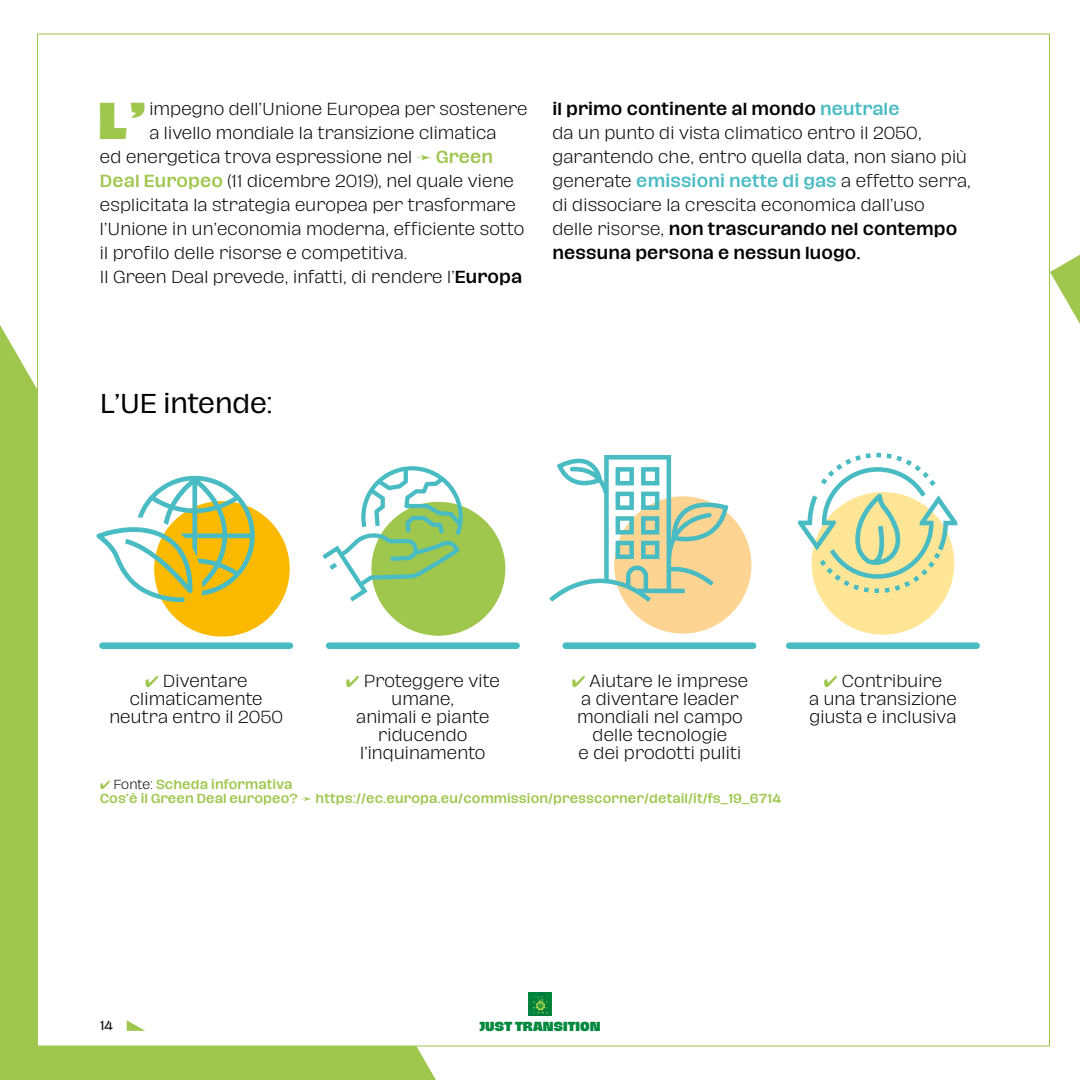
<style>
.page{position:relative;width:1080px;height:1080px;background:#fff}
.page>*{position:absolute;margin:0;border:0;box-sizing:border-box;transform-origin:0 0}
.t1{font:800 47.5px "Hagrid Text";color:#9fc64d}
.t2{font:25px "Hagrid Text";color:#000}
.t3{font:300 16px/18px "Hagrid Text";letter-spacing:.01em;color:#000;text-align:center}
.t4{font:500 12px/14px "Hagrid Text";letter-spacing:.01em;color:#9fc64d}
.t5{font:800 12px "Hagrid Text";color:#00883e}
.t6{font:12px "Hagrid Text";color:#000}
.s1{color:#9fc64d}
.s2{font-weight:500;color:#9fc64d}
.s3{font-weight:500}
.s4{font-weight:500;color:#49bbc3}
.s5{font-weight:300;color:#000}
</style>
<div class="page">
<svg style="left:1050px;top:254px;width:30px;height:70px"></svg>
<div style="left:0;top:325px;width:454px;height:755px;background:#9fc64d"></div>
<div style="left:37px;top:34px;width:1013px;height:1012px;background:#fff;border:1px solid #9fc64d"></div>
<img style="left:528px;top:993px;width:24px;height:23px">
<svg style="left:127px;top:1020px;width:18px;height:11px"></svg>
<div style="left:154px;top:501px;width:136px;height:136px;background:#fbba00;border-radius:50%"></div>
<svg style="left:96px;top:476px;width:159px;height:126px"></svg>
<div style="left:102px;top:642px;width:188px;height:7px;background:#49bbc3"></div>
<div style="left:371px;top:502px;width:134px;height:134px;background:#9fc64d;border-radius:50%"></div>
<svg style="left:322px;top:466px;width:141px;height:135px"></svg>
<div style="left:329px;top:642px;width:188px;height:7px;background:#49bbc3"></div>
<div style="left:614px;top:496px;width:137px;height:138px;background:#fdd491;border-radius:50%"></div>
<svg style="left:549px;top:455px;width:179px;height:147px"></svg>
<div style="left:566px;top:642px;width:187px;height:7px;background:#49bbc3"></div>
<div style="left:812px;top:492px;width:142px;height:143px;background:#ffe596;border-radius:50%"></div>
<svg style="left:798px;top:453px;width:159px;height:140px"></svg>
<div style="left:789px;top:642px;width:188px;height:7px;background:#49bbc3"></div>
<h1 class="t1" style="left:98px;top:95px;width:49px">L’</h1>
<p class="t3" style="left:149px;top:100px;width:380px">impegno dell’Unione Europea per sostenere</p>
<p class="t3" style="left:149px;top:124px;width:349px">a livello mondiale la transizione climatica</p>
<p class="t3" style="left:100px;top:148px;width:395px">ed energetica trova espressione nel <span class="s1">➛</span> <span class="s2">Green</span></p>
<p class="t3" style="left:100px;top:172px;width:416px"><span class="s2">Deal Europeo</span> (11 dicembre 2019), nel quale viene</p>
<p class="t3" style="left:100px;top:196px;width:417px">esplicitata la strategia europea per trasformare</p>
<p class="t3" style="left:100px;top:220px;width:426px">l’Unione in un’economia moderna, efficiente sotto</p>
<p class="t3" style="left:100px;top:244px;width:308px">il profilo delle risorse e competitiva.</p>
<p class="t3" style="left:100px;top:268px;width:424px">Il Green Deal prevede, infatti, di rendere l’<span class="s3">Europa</span></p>
<p class="t3" style="left:552px;top:97px;width:420px;line-height:24px;text-align:left"><span class="s3">il primo continente al mondo</span> <span class="s4">neutrale<br></span>da un punto di vista climatico entro il 2050, garantendo che, entro quella data, non siano più generate <span class="s4">emissioni nette di gas</span> a effetto serra, di dissociare la crescita economica dall’uso<br>delle risorse, <span class="s3">non trascurando nel contempo nessuna persona e nessun luogo.</span></p>
<h2 class="t2" style="left:100px;top:390px;width:174px">L’UE intende:</h2>
<p class="t3" style="left:109px;top:673px;width:175px"><span class="s1">✔</span> Diventare climaticamente neutra entro il 2050</p>
<p class="t3" style="left:346px;top:673px;width:155px"><span class="s1">✔</span> Proteggere vite umane,<br>animali e piante riducendo l’inquinamento</p>
<p class="t3" style="left:572px;top:673px;width:178px"><span class="s1">✔</span> Aiutare le imprese a diventare leader mondiali nel campo delle tecnologie<br>e dei prodotti puliti</p>
<p class="t3" style="left:809px;top:673px;width:149px"><span class="s1">✔</span> Contribuire<br>a una transizione giusta e inclusiva</p>
<p class="t4" style="left:100px;top:778px;width:683px">✔ <span class="s5">Fonte:</span> Scheda informativa<br>Cos’è il Green Deal europeo? ➛ https://ec.europa.eu/commission/presscorner/detail/it/fs_19_6714</p>
<p class="t6" style="left:100px;top:1019px;width:15px">14</p>
<p class="t5" style="left:479px;top:1020px;width:123px">JUST TRANSITION</p>
</div>
